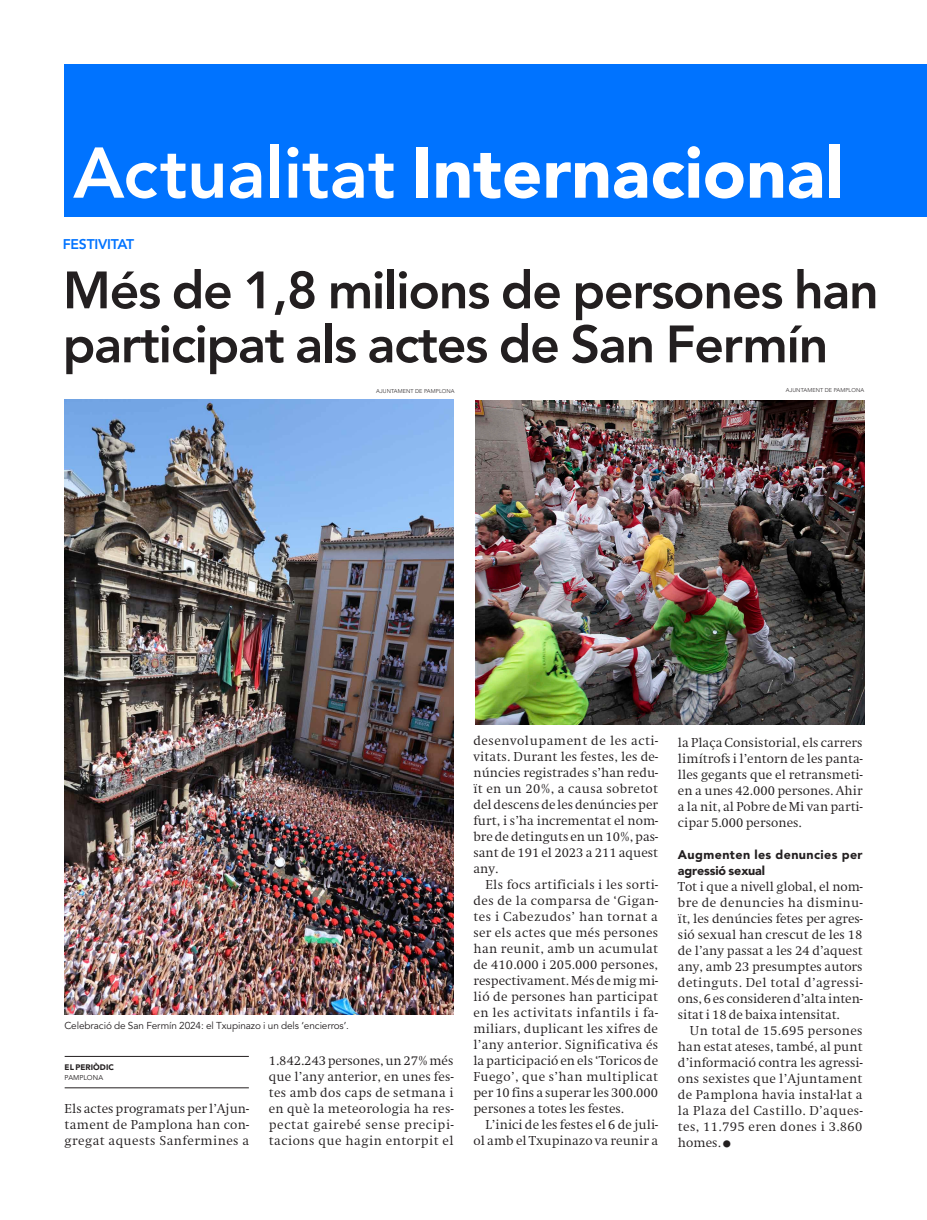
<style>
.page{position:relative;width:927px;height:1220px;background:#fff}
.page>*{position:absolute;margin:0;border:0;box-sizing:border-box;transform-origin:0 0}
.t1{font:800 75px "Avenir LT Std";letter-spacing:-.045em;color:#fff}
.t2{font:900 71px "Avenir LT Std";color:#fff}
.t3{font:800 52px/54px "Avenir LT Std";letter-spacing:-.025em;color:#231f20}
.t4{font:800 14px "Avenir LT Std";letter-spacing:-.015em;color:#0073ff}
.t5{font:300 12.5px/16px "Swift ND Std";color:#231f20;text-align:justify}
.t6{font:900 12.5px/16px "Avenir LT Std";letter-spacing:.03em;color:#231f20}
.t7{font:10px "Avenir LT Std";letter-spacing:-.01em;color:#231f20}
.t8{font:900 8px "Avenir LT Std";letter-spacing:.005em;color:#231f20}
.t9{font:7px "Avenir LT Std";letter-spacing:.005em;color:#231f20}
.t10{font:300 5.5px "Avenir LT Std";letter-spacing:.015em;color:#231f20}
.s1{font-weight:800}
</style>
<div class="page">
<div style="left:64px;top:64px;width:863px;height:153px;background:#0073ff"></div>
<img style="left:64px;top:399px;width:389px;height:615px">
<hr style="left:65px;top:1056px;width:184px;height:1px;background:#231f20">
<hr style="left:65px;top:1087px;width:184px;height:1px;background:#231f20">
<img style="left:475px;top:400px;width:389px;height:324px">
<h1 class="t1" style="left:73px;top:130px;width:283px">Nacional</h1>
<h2 class="t2" style="left:73px;top:130px;width:772px"><span class="s1">Actualitat</span> Internacional</h2>
<p class="t4" style="left:63px;top:236px;width:73px">f estivitat</p>
<h3 class="t3" style="left:63px;top:263px;width:817px">Més de 1,8 milions de persones han participat als actes de San Fermín</h3>
<p class="t10" style="left:376px;top:388px;width:80px">AJUNTAMENT DE PAMPLONA</p>
<p class="t10" style="left:786px;top:387px;width:80px">AJUNTAMENT DE PAMPLONA</p>
<p class="t7" style="left:64px;top:1020px;width:286px">Celebració de San Fermín 2024: el Txupinazo i un dels ‘encierros’.</p>
<p class="t8" style="left:65px;top:1062px;width:51px">el periòdic</p>
<p class="t9" style="left:65px;top:1074px;width:40px">pamplona</p>
<p class="t5" style="left:269px;top:1053px;width:186px">1.842.243 persones, un 27% més que l’any anterior, en unes fes· tes amb dos caps de setmana i en què la meteorologia ha res· pectat gairebé sense precipi· tacions que hagin entorpit el</p>
<p class="t5" style="left:65px;top:1101px;width:186px">Els actes programats per l’Ajun· tament de Pamplona han con· gregat aquests Sanfermines a</p>
<p class="t5" style="left:473px;top:733px;width:186px">desenvolupament de les acti· vitats. Durant les festes, les de· núncies registrades s’han redu· ït en un 20%, a causa sobretot del descens de les denúncies per furt, i s’ha incrementat el nom· bre de detinguts en un 10%, pas· sant de 191 el 2023 a 211 aquest any.</p>
<p class="t5" style="left:473px;top:877px;width:186px;text-indent:12px">Els focs artificials i les sorti· des de la comparsa de ‘Gigan· tes i Cabezudos’ han tornat a ser els actes que més persones han reunit, amb un acumulat de 410.000 i 205.000 persones, respectivament. Més de mig mi· lió de persones han participat en les activitats infantils i fa· miliars, duplicant les xifres de l’any anterior. Significativa és la participació en els ‘Toricos de Fuego’, que s’han multiplicat per 10 fins a superar les 300.000 persones a totes les festes.</p>
<p class="t5" style="left:473px;top:1117px;width:186px;text-align:right">L’inici de les festes el 6 de juli· ol amb el Txupinazo va reunir a</p>
<p class="t5" style="left:678px;top:735px;width:186px">la Plaça Consistorial, els carrers limítrofs i l’entorn de les panta· lles gegants que el retransmeti· en a unes 42.000 persones. Ahir a la nit, al Pobre de Mi van parti· cipar 5.000 persones.</p>
<p class="t6" style="left:678px;top:847px;width:186px">Augmenten les denuncies per agressió sexual</p>
<p class="t5" style="left:678px;top:879px;width:186px">Tot i que a nivell global, el nom· bre de denuncies ha disminu· ït, les denúncies fetes per agres· sió sexual han crescut de les 18 de l’any passat a les 24 d’aquest any, amb 23 presumptes autors detinguts. Del total d’agressi· ons, 6 es consideren d’alta inten· sitat i 18 de baixa intensitat.</p>
<p class="t5" style="left:678px;top:1023px;width:186px;text-indent:12px">Un total de 15.695 persones han estat ateses, també, al punt d’informació contra les agressi· ons sexistes que l’Ajuntament de Pamplona havia instal·lat a la Plaza del Castillo. D’aques· tes, 11.795 eren dones i 3.860 homes.</p>
</div>
